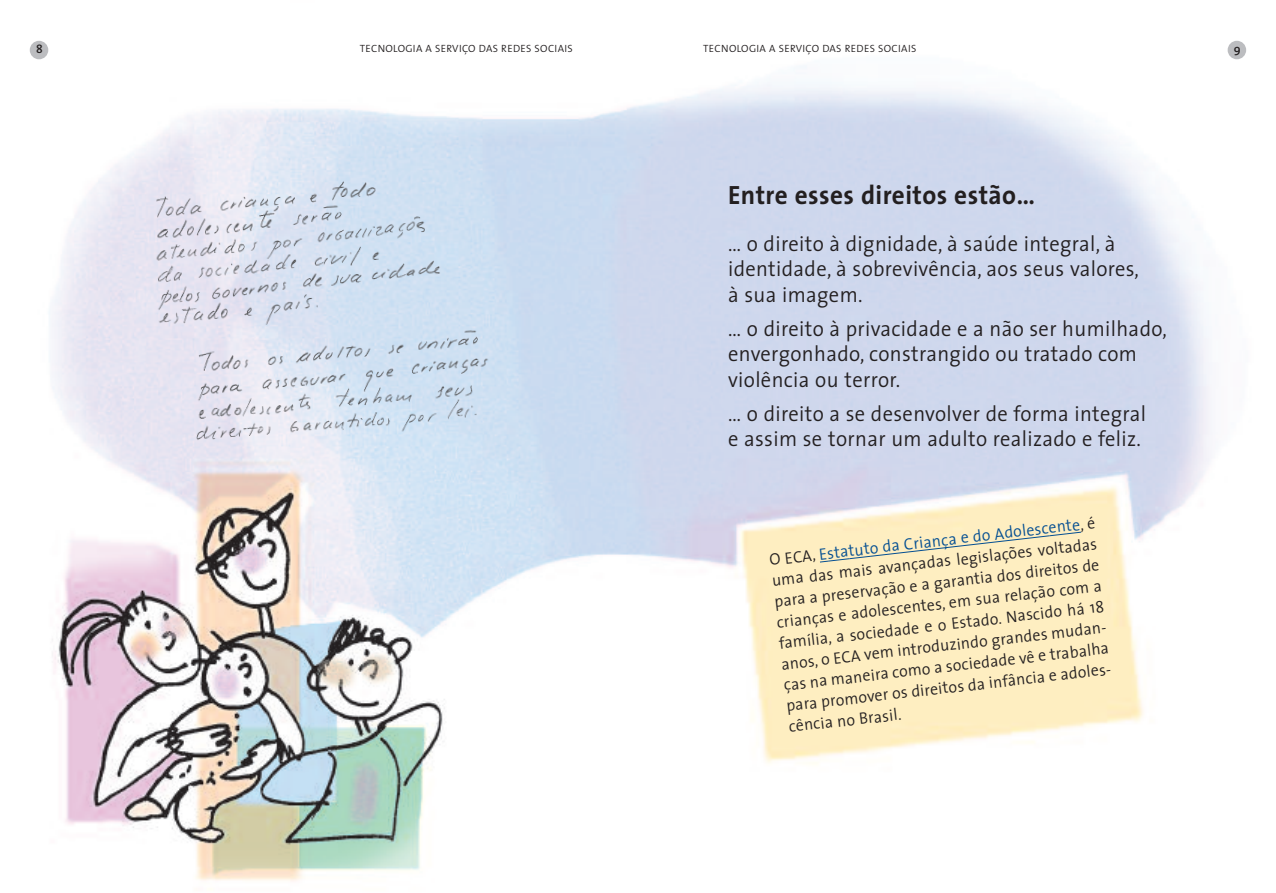
<style>
.page{position:relative;width:1276px;height:893px;background:#fff}
.page>*{position:absolute;margin:0;border:0;box-sizing:border-box;transform-origin:0 0}
.t1{font:700 26.55px "The Sans";letter-spacing:.02em;color:#231f20;scale:.95 1}
.t2{font:300 21.6px/25.5px "The Sans";letter-spacing:.02em;color:#231f20;scale:.95 1}
.t3{font:300 16.5px/20.9px "The Sans";color:#231f20;text-align:justify;scale:.95 1}
.t4{font:600 12px "The Sans";color:#231f20}
.t5{font:300 10.5px "The Sans";letter-spacing:.03em;color:#231f20}
.s1{color:#034e92}
</style>
<div class="page">
<img style="left:29px;top:40px;width:1217px;height:841px">
<div style="left:819px;top:532px;width:262px;height:30px;background:#feeec1"></div>
<div style="left:30px;top:41px;width:18px;height:18px;background:#bcbdc0;border-radius:50%"></div>
<div style="left:1227px;top:41px;width:19px;height:18px;background:#bcbdc0;border-radius:50%"></div>
<img style="left:143px;top:170px;width:312px;height:173px">
<img style="left:187px;top:326px;width:314px;height:130px">
<p class="t4" style="left:36px;top:44px;width:8px">8</p>
<p class="t5" style="left:360px;top:45px;width:214px">TECNOLOGIA A SERVIÇO DAS REDES SOCIAIS</p>
<p class="t5" style="left:703px;top:45px;width:214px">TECNOLOGIA A SERVIÇO DAS REDES SOCIAIS</p>
<p class="t4" style="left:1233px;top:44px;width:8px">9</p>
<h1 class="t1" style="left:728px;top:184px;width:324px">Entre esses direitos estão…</h1>
<h2 class="t2" style="left:728px;top:233px;width:434px">… o direito à dignidade, à saúde integral, à identidade, à sobrevivência, aos seus valores, à sua imagem.</h2>
<h2 class="t2" style="left:728px;top:318px;width:463px">… o direito à privacidade e a não ser humilhado, envergonhado, constrangido ou tratado com violência ou terror.</h2>
<h2 class="t2" style="left:728px;top:403px;width:441px">… o direito a se desenvolver de forma integral e assim se tornar um adulto realizado e feliz.</h2>
<p class="t3" style="left:767px;top:553px;width:348px;rotate:-7deg">O ECA, <span class="s1">Estatuto da Criança e do Adolescente</span>, é uma das mais avançadas legislações voltadas para a preservação e a garantia dos direitos de crianças e adolescentes, em sua relação com a família, a sociedade e o Estado. Nascido há 18 anos, o ECA vem introduzindo grandes mudan&shy;ças na maneira como a sociedade vê e trabalha para promover os direitos da infância e adoles&shy;cência no Brasil.</p>
</div>
